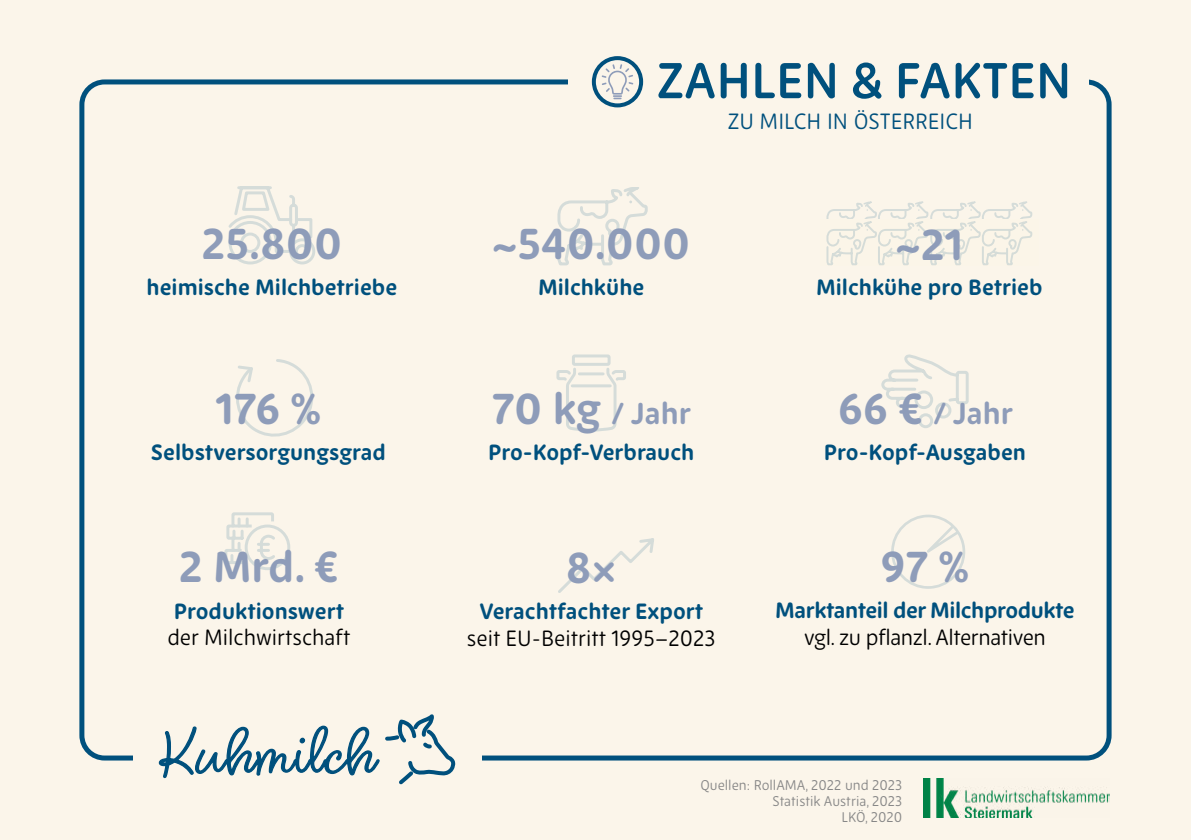
<style>
.page{position:relative;width:1191px;height:840px;background:#fff}
.page>*{position:absolute;margin:0;border:0;box-sizing:border-box;transform-origin:0 0}
.t1{font:600 50px "New Zen";color:#00507d}
.t2{font:700 43px "New Zen";color:#8e9cb9}
.t3{font:700 30px "New Zen";color:#8e9cb9}
.t4{font:700 22px "New Zen";color:#00507d}
.t5{font:22px "New Zen";color:#000}
.t6{font:700 22px "New Zen";letter-spacing:-.02em;color:#00507d}
.t7{font:22px "New Zen";letter-spacing:-.02em;color:#000}
.t8{font:22px "New Zen";color:#00507d}
.t9{font:14px/16px "New Zen";color:#878787;text-align:right}
.s1{font-size:43px}
</style>
<div class="page">
<div style="left:0;top:0;width:1191px;height:839px;background:#fbf5ea"></div>
<div style="left:79px;top:79px;width:1032px;height:681px;border:5px solid #00507d;border-radius:23px"></div>
<img style="left:923px;top:778px;width:186px;height:38px">
<svg style="left:224px;top:512px;width:67px;height:58px"></svg>
<div style="left:133px;top:727px;width:348px;height:60px;background:#fbf5ea"></div>
<svg style="left:158px;top:714px;width:298px;height:71px"></svg>
<div style="left:568px;top:45px;width:521px;height:67px;background:#fbf5ea"></div>
<div style="left:592px;top:56px;width:51px;height:51px;border:4px solid #00507d;border-radius:50%"></div>
<svg style="left:557px;top:187px;width:91px;height:79px"></svg>
<svg style="left:601px;top:64px;width:32px;height:35px"></svg>
<svg style="left:556px;top:354px;width:70px;height:78px"></svg>
<svg style="left:826px;top:202px;width:207px;height:64px"></svg>
<svg style="left:228px;top:186px;width:87px;height:79px"></svg>
<svg style="left:881px;top:354px;width:88px;height:74px"></svg>
<svg style="left:558px;top:538px;width:96px;height:55px"></svg>
<svg style="left:891px;top:514px;width:74px;height:74px"></svg>
<svg style="left:236px;top:359px;width:77px;height:78px"></svg>
<h2 class="t2" style="left:202px;top:217px;width:142px">25.800</h2>
<p class="t4" style="left:147px;top:273px;width:252px">heimische Milchbetriebe</p>
<h2 class="t2" style="left:216px;top:382px;width:107px">176 %</h2>
<p class="t4" style="left:151px;top:439px;width:237px">Selbstversorgungsgrad</p>
<h2 class="t2" style="left:179px;top:540px;width:161px">2 Mrd. €</h2>
<p class="t4" style="left:174px;top:597px;width:172px">Produktionswert</p>
<p class="t5" style="left:167px;top:624px;width:185px">der Milchwirtschaft</p>
<h1 class="t1" style="left:656px;top:51px;width:416px">ZAHLEN &amp; FAKTEN</h1>
<p class="t8" style="left:727px;top:109px;width:247px">ZU MILCH IN ÖSTERREICH</p>
<h2 class="t2" style="left:492px;top:217px;width:199px">~540.000</h2>
<p class="t4" style="left:538px;top:273px;width:108px">Milchkühe</p>
<h3 class="t3" style="left:492px;top:394px;width:200px"><span class="s1">70 kg</span> / Jahr</h3>
<p class="t4" style="left:488px;top:438px;width:208px">Pro-Kopf-Verbrauch</p>
<h2 class="t2" style="left:566px;top:541px;width:52px">8×</h2>
<p class="t4" style="left:479px;top:597px;width:225px">Verachtfachter Export</p>
<p class="t5" style="left:467px;top:624px;width:250px">seit EU-Beitritt 1995–2023</p>
<h2 class="t2" style="left:895px;top:218px;width:69px">~21</h2>
<p class="t4" style="left:816px;top:274px;width:228px">Milchkühe pro Betrieb</p>
<h3 class="t3" style="left:838px;top:395px;width:177px"><span class="s1">66 €</span> / Jahr</h3>
<p class="t4" style="left:824px;top:438px;width:204px">Pro-Kopf-Ausgaben</p>
<h2 class="t2" style="left:880px;top:540px;width:90px">97 %</h2>
<p class="t6" style="left:775px;top:596px;width:301px">Marktanteil der Milchprodukte</p>
<p class="t7" style="left:804px;top:623px;width:243px">vgl. zu pflanzl. Alternativen</p>
<p class="t9" style="left:700px;top:776px;width:203px">Quellen: RollAMA, 2022 und 2023<br>Statistik Austria, 2023<br>LKÖ, 2020</p>
</div>
